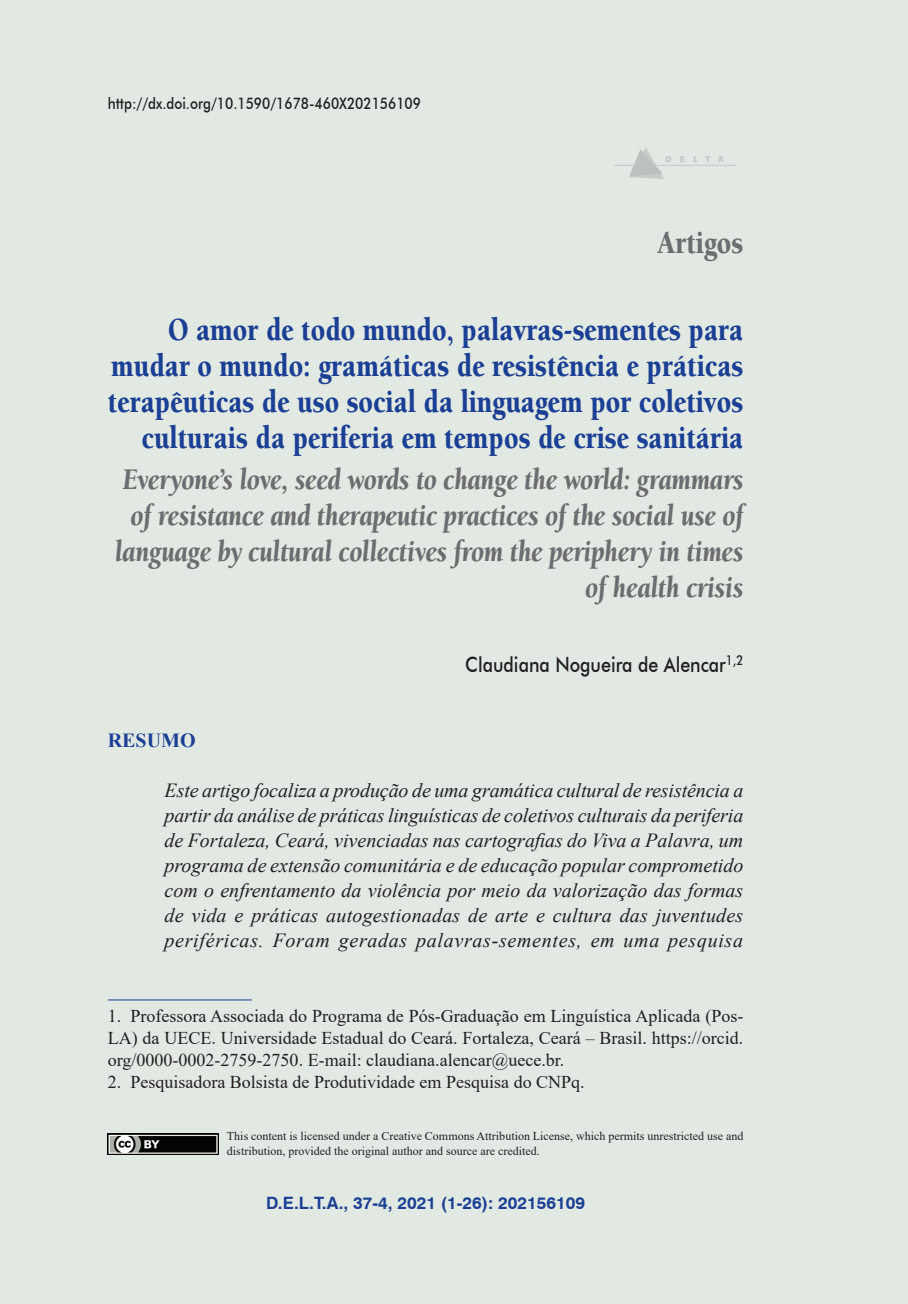
<style>
.page{position:relative;width:908px;height:1304px;background:#fff}
.page>*{position:absolute;margin:0;border:0;box-sizing:border-box;transform-origin:0 0}
.t1{font:900 33px/36px "Berkeley";color:#1b3f94;text-align:right;scale:.82 1}
.t2{font:900 33px "Berkeley";color:#6c6d70;scale:.82 1}
.t3{font:italic 900 30.8px/36px "Berkeley";color:#6c6d70;text-align:right;scale:.82 1}
.t4{font:500 21px "Futura BT";color:#231f20;scale:.85 1}
.t5{font:italic 20px/25px "Times New Roman";letter-spacing:.035em;color:#231f20;text-align:justify}
.t6{font:700 20px "Times New Roman";color:#1b3f94}
.t7{font:18px/22px "Times New Roman";color:#231f20;text-align:justify}
.t8{font:700 17px "Swiss 721 BT";color:#1b3f94}
.t9{font:500 16px "Futura BT";color:#231f20;scale:.85 1}
.t10{font:12px/15px "Times New Roman";color:#231f20}
.t11{font:700 8.6px "Myriad Pro";letter-spacing:.965em;color:#bcc1bf}
</style>
<div class="page">
<div style="left:0;top:0;width:907px;height:1304px;background:#e1e9e2"></div>
<img style="left:108px;top:1133px;width:110px;height:21px">
<svg style="left:614px;top:147px;width:122px;height:32px"></svg>
<div style="left:665px;top:157px;width:32px;height:5px;background:#e1e9e2"></div>
<div style="left:705px;top:157px;width:18px;height:5px;background:#e1e9e2"></div>
<hr style="left:108px;top:999px;width:144px;height:1px;background:#1b3f94">
<p class="t9" style="left:108px;top:93px;width:370px">http://dx.doi.org/10.1590/1678-460X202156109</p>
<p class="t11" style="left:665px;top:154px;width:60px">DELTA</p>
<h1 class="t2" style="left:657px;top:225px;width:106px">Artigos</h1>
<h1 class="t1" style="left:108px;top:312px;width:776px">O amor de todo mundo, palavras-sementes para mudar o mundo: gramáticas de resistência e práticas terapêuticas de uso social da linguagem por coletivos culturais da periferia em tempos de crise sanitária</h1>
<h2 class="t3" style="left:115px;top:462px;width:767px">Everyone’s love, seed words to change the world: grammars of resistance and therapeutic practices of the social use of language by cultural collectives from the periphery in times of health crisis</h2>
<p class="t4" style="left:465px;top:652px;width:329px">Claudiana Nogueira de Alencar<sup>1,2</sup></p>
<p class="t6" style="left:108px;top:726px;width:89px">RESUMO</p>
<p class="t5" style="left:164px;top:777px;width:580px">Este artigo focaliza a produção de uma gramática cultural de resistência a partir da análise de práticas linguísticas de coletivos culturais da periferia de Fortaleza, Ceará, vivenciadas nas cartografias do Viva a Palavra, um programa de extensão comunitária e de educação popular comprometido com o enfrentamento da violência por meio da valorização das formas de vida e práticas autogestionadas de arte e cultura das juventudes periféricas. Foram geradas palavras-sementes, em uma pesquisa</p>
<p class="t7" style="left:108px;top:1004px;width:636px">1. Professora Associada do Programa de Pós-Graduação em Linguística Aplicada (Pos-LA) da UECE. Universidade Estadual do Ceará. Fortaleza, Ceará – Brasil. https://orcid. org/0000-0002-2759-2750. E-mail: claudiana.alencar@uece.br.</p>
<p class="t7" style="left:108px;top:1070px;width:478px">2. Pesquisadora Bolsista de Produtividade em Pesquisa do CNPq.</p>
<p class="t10" style="left:227px;top:1128px;width:517px">This content is licensed under a Creative Commons Attribution License, which permits unrestricted use and distribution, provided the original author and source are credited.</p>
<p class="t8" style="left:266px;top:1191px;width:320px">D.E.L.T.A., 37-4, 2021 (1-26): 202156109</p>
</div>
